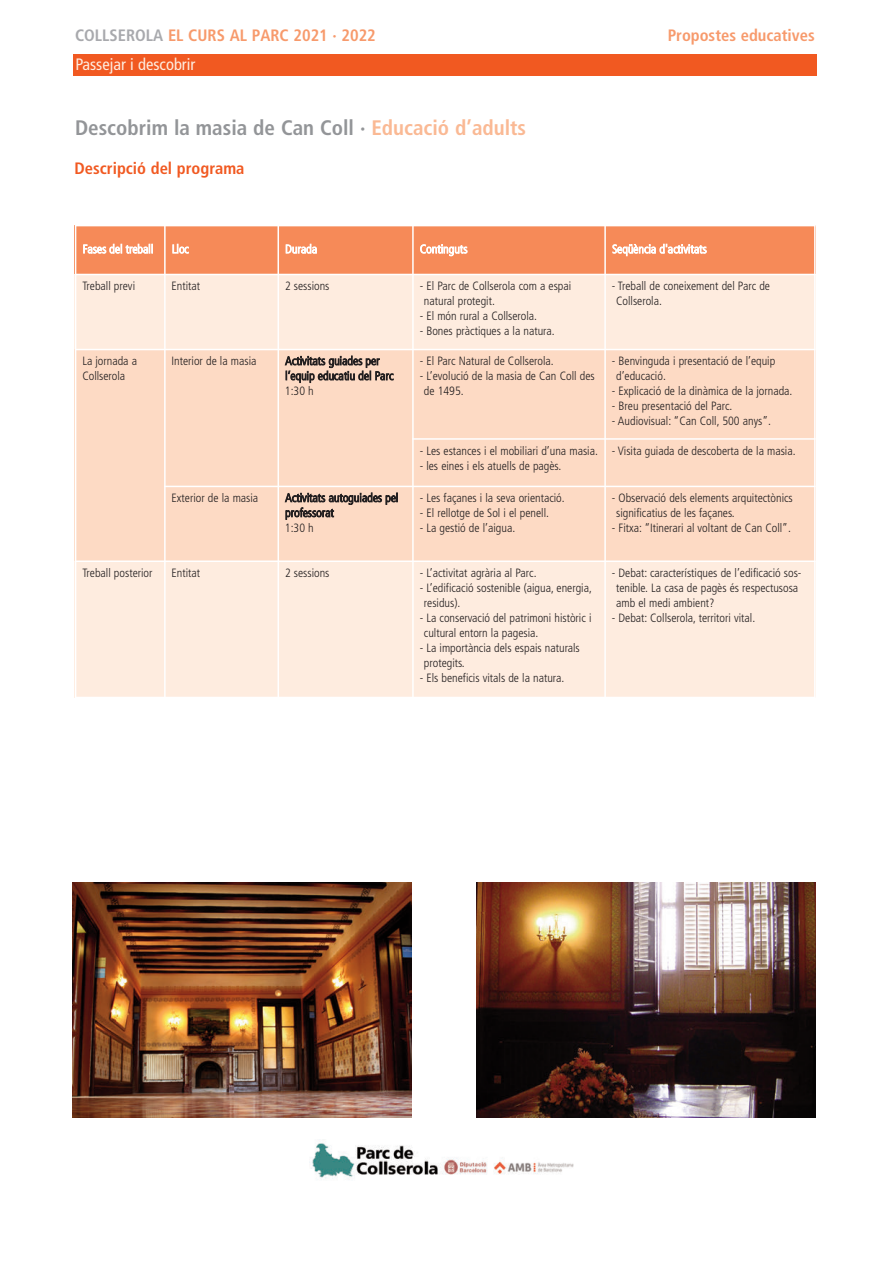
<style>
.page{position:relative;width:893px;height:1263px;background:#fff}
.page>*{position:absolute;margin:0;border:0;box-sizing:border-box;transform-origin:0 0}
.t1{font:700 condensed 21px "Frutiger 67";color:#939598}
.t2{font:700 condensed 16.5px "Frutiger 67";color:#f79a6c}
.t3{font:700 condensed 16.5px "Frutiger 67";color:#f15921}
.t4{font:condensed 16.5px "Frutiger 57";color:#feecdf}
.t5{font:300 condensed 12px/15px "Frutiger 47";color:#231f20}
.t6{font:300 condensed 12px "Frutiger 47";letter-spacing:.005em;color:#fff}
.s1{color:#a8a9ad}
.s2{color:#fab994}
</style>
<div class="page">
<div style="left:75px;top:225px;width:90px;height:49px;background:#f68a58"></div>
<div style="left:165px;top:225px;width:113px;height:49px;background:#f68a58"></div>
<div style="left:278px;top:225px;width:135px;height:49px;background:#f68a58"></div>
<div style="left:413px;top:225px;width:192px;height:49px;background:#f68a58"></div>
<div style="left:605px;top:225px;width:211px;height:49px;background:#f68a58"></div>
<div style="left:75px;top:274px;width:90px;height:75px;background:#feecdf"></div>
<div style="left:165px;top:274px;width:113px;height:75px;background:#feecdf"></div>
<div style="left:278px;top:274px;width:135px;height:75px;background:#feecdf"></div>
<div style="left:413px;top:274px;width:192px;height:75px;background:#feecdf"></div>
<div style="left:605px;top:274px;width:211px;height:75px;background:#feecdf"></div>
<div style="left:75px;top:349px;width:90px;height:212px;background:#fddac4"></div>
<div style="left:165px;top:349px;width:113px;height:137px;background:#fddac4"></div>
<div style="left:278px;top:349px;width:135px;height:137px;background:#fddac4"></div>
<div style="left:413px;top:349px;width:192px;height:90px;background:#fddac4"></div>
<div style="left:605px;top:349px;width:211px;height:90px;background:#fddac4"></div>
<div style="left:413px;top:439px;width:192px;height:47px;background:#fddac4"></div>
<div style="left:605px;top:439px;width:211px;height:47px;background:#fddac4"></div>
<div style="left:165px;top:486px;width:113px;height:75px;background:#fddac4"></div>
<div style="left:278px;top:486px;width:135px;height:75px;background:#fddac4"></div>
<div style="left:413px;top:486px;width:192px;height:75px;background:#fddac4"></div>
<div style="left:605px;top:486px;width:211px;height:75px;background:#fddac4"></div>
<div style="left:75px;top:561px;width:90px;height:137px;background:#feecdf"></div>
<div style="left:165px;top:561px;width:113px;height:137px;background:#feecdf"></div>
<div style="left:278px;top:561px;width:135px;height:137px;background:#feecdf"></div>
<div style="left:413px;top:561px;width:192px;height:137px;background:#feecdf"></div>
<div style="left:605px;top:561px;width:211px;height:137px;background:#feecdf"></div>
<hr style="left:75px;top:225px;width:1px;height:473px;background:#fff">
<hr style="left:164px;top:225px;width:2px;height:473px;background:#fff">
<hr style="left:278px;top:225px;width:1px;height:473px;background:#fff">
<hr style="left:412px;top:225px;width:2px;height:473px;background:#fff">
<hr style="left:604px;top:225px;width:2px;height:473px;background:#fff">
<hr style="left:814px;top:225px;width:2px;height:473px;background:#fff">
<hr style="left:75px;top:225px;width:741px;height:1px;background:#fff">
<hr style="left:75px;top:274px;width:741px;height:1px;background:#fff">
<hr style="left:75px;top:349px;width:741px;height:1px;background:#fff">
<hr style="left:412px;top:438px;width:404px;height:2px;background:#fff">
<hr style="left:164px;top:486px;width:652px;height:1px;background:#fff">
<hr style="left:75px;top:560px;width:741px;height:2px;background:#fff">
<hr style="left:75px;top:697px;width:741px;height:1px;background:#fff">
<img style="left:73px;top:882px;width:339px;height:235px">
<img style="left:476px;top:882px;width:340px;height:236px">
<img style="left:309px;top:1139px;width:265px;height:40px">
<div style="left:73px;top:55px;width:744px;height:21px;background:#f15921"></div>
<h2 class="t2" style="left:75px;top:25px;width:302px"><span class="s1">COLLSEROLA</span> EL CURS AL PARC 2021 · 2022</h2>
<h2 class="t2" style="left:668px;top:25px;width:149px">Propostes educatives</h2>
<h2 class="t4" style="left:76px;top:54px;width:121px">Passejar i descobrir</h2>
<h1 class="t1" style="left:75px;top:116px;width:452px">Descobrim la masia de Can Coll · <span class="s2">Educació d’adults</span></h1>
<h2 class="t3" style="left:75px;top:158px;width:171px">Descripció del programa</h2>
<p class="t6" style="left:83px;top:242px;width:72px">Fases del treball</p>
<p class="t6" style="left:172px;top:242px;width:18px">Lloc</p>
<p class="t6" style="left:285px;top:242px;width:33px">Durada</p>
<p class="t6" style="left:420px;top:242px;width:49px">Continguts</p>
<p class="t6" style="left:612px;top:242px;width:96px">Seqüència d'activitats</p>
<p class="t5" style="left:82px;top:279px;width:54px">Treball previ</p>
<p class="t5" style="left:172px;top:279px;width:30px">Entitat</p>
<p class="t5" style="left:285px;top:279px;width:46px">2 sessions</p>
<p class="t5" style="left:424px;top:279px;width:149px;text-indent:-4px">- El Parc de Collserola com a espai natural protegit.</p>
<p class="t5" style="left:420px;top:309px;width:119px">- El món rural a Collserola.</p>
<p class="t5" style="left:420px;top:324px;width:136px">- Bones pràctiques a la natura.</p>
<p class="t5" style="left:616px;top:279px;width:155px;text-indent:-4px">- Treball de coneixement del Parc de<br>Collserola.</p>
<p class="t5" style="left:82px;top:354px;width:56px">La jornada a<br>Collserola</p>
<p class="t5" style="left:172px;top:354px;width:86px">Interior de la masia</p>
<p class="t5" style="left:285px;top:353px;width:110px">Activitats guiades per l’equip educatiu del Parc<br>1:30 h</p>
<p class="t5" style="left:420px;top:354px;width:136px">- El Parc Natural de Collserola.</p>
<p class="t5" style="left:424px;top:369px;width:172px;text-indent:-4px">- L’evolució de la masia de Can Coll des de 1495.</p>
<p class="t5" style="left:420px;top:443px;width:180px">- Les estances i el mobiliari d’una masia.</p>
<p class="t5" style="left:420px;top:458px;width:143px">- les eines i els atuells de pagès.</p>
<p class="t5" style="left:172px;top:491px;width:88px">Exterior de la masia</p>
<p class="t5" style="left:285px;top:490px;width:115px">Activitats autoguiades pel professorat<br>1:30 h</p>
<p class="t5" style="left:420px;top:491px;width:147px">- Les façanes i la seva orientació.</p>
<p class="t5" style="left:420px;top:506px;width:131px">- El rellotge de Sol i el penell.</p>
<p class="t5" style="left:420px;top:521px;width:97px">- La gestió de l’aigua.</p>
<p class="t5" style="left:82px;top:565px;width:72px">Treball posterior</p>
<p class="t5" style="left:172px;top:565px;width:30px">Entitat</p>
<p class="t5" style="left:285px;top:565px;width:46px">2 sessions</p>
<p class="t5" style="left:420px;top:565px;width:118px">- L’activitat agrària al Parc.</p>
<p class="t5" style="left:424px;top:580px;width:169px;text-indent:-4px">- L’edificació sostenible (aigua, energia, residus).</p>
<p class="t5" style="left:424px;top:610px;width:169px;text-indent:-4px">- La conservació del patrimoni històric i cultural entorn la pagesia.</p>
<p class="t5" style="left:424px;top:640px;width:157px;text-indent:-4px">- La importància dels espais naturals protegits.</p>
<p class="t5" style="left:420px;top:670px;width:146px">- Els beneficis vitals de la natura.</p>
<p class="t5" style="left:616px;top:354px;width:161px;text-indent:-4px">- Benvinguda i presentació de l’equip d’educació.</p>
<p class="t5" style="left:612px;top:384px;width:182px">- Explicació de la dinàmica de la jornada.</p>
<p class="t5" style="left:612px;top:399px;width:122px">- Breu presentació del Parc.</p>
<p class="t5" style="left:612px;top:414px;width:161px">- Audiovisual: “Can Coll, 500 anys”.</p>
<p class="t5" style="left:612px;top:443px;width:185px">- Visita guiada de descoberta de la masia.</p>
<p class="t5" style="left:616px;top:491px;width:178px;text-indent:-4px">- Observació dels elements arquitectònics significatius de les façanes.</p>
<p class="t5" style="left:612px;top:521px;width:181px">- Fitxa: “Itinerari al voltant de Can Coll”.</p>
<p class="t5" style="left:616px;top:565px;width:187px;text-indent:-4px">- Debat: característiques de l’edificació sos&shy;tenible. La casa de pagès és respectusosa amb el medi ambient?</p>
<p class="t5" style="left:612px;top:610px;width:145px">- Debat: Collserola, territori vital.</p>
</div>
